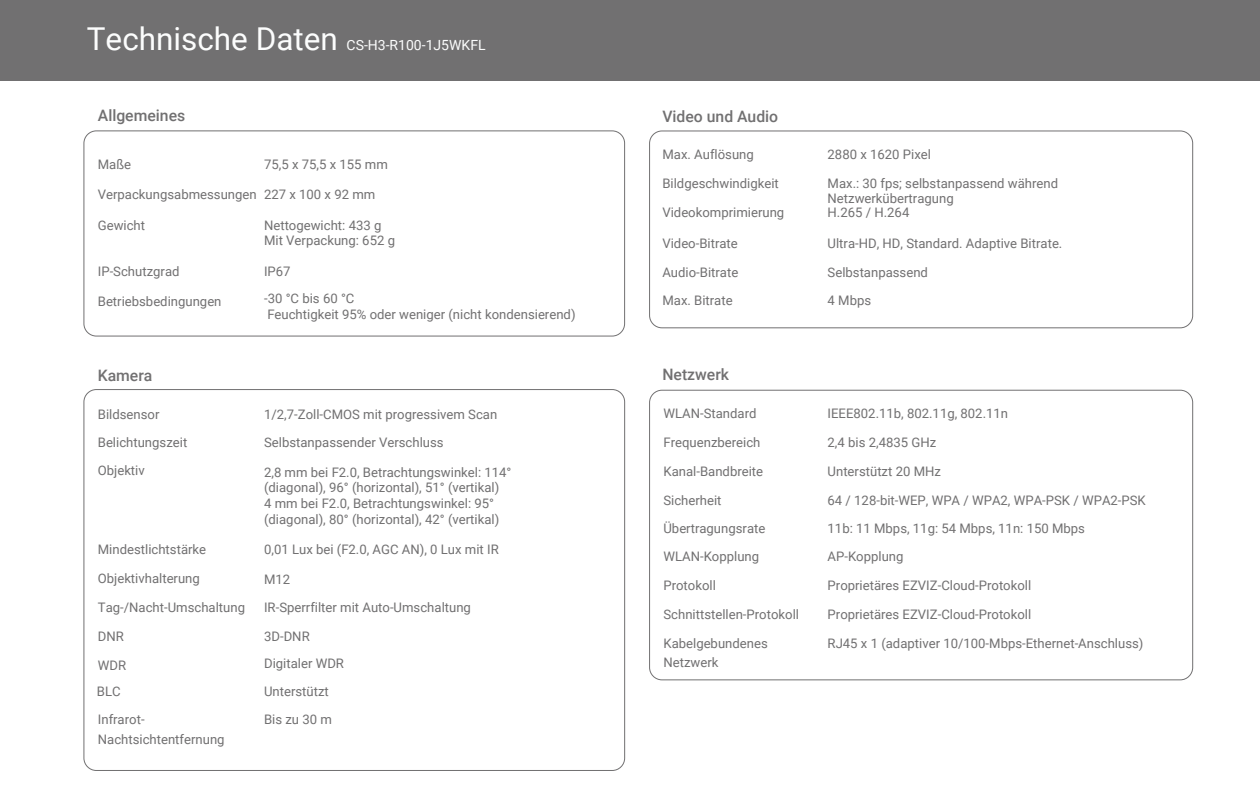
<style>
.page{position:relative;width:1260px;height:788px;background:#fff}
.page>*{position:absolute;margin:0;border:0;box-sizing:border-box;transform-origin:0 0}
.t1{font:31.5px "Roboto";color:#fcfdfd}
.t2{font:500 15.75px "Roboto";color:#717071}
.t3{font:14px "Roboto";color:#fcfdfd}
.t4{font:13.12px/15.8px "Roboto";color:#717071}
</style>
<div class="page">
<div style="left:0;top:0;width:1260px;height:80px;background:#717071"></div>
<div style="left:649px;top:390px;width:544px;height:290px;border:1px solid #717071;border-radius:12px"></div>
<div style="left:83px;top:130px;width:542px;height:206px;border:1px solid #717071;border-radius:12px"></div>
<div style="left:649px;top:130px;width:544px;height:198px;border:1px solid #717071;border-radius:12px"></div>
<h1 class="t1" style="left:87px;top:16px;width:253px">Technische Daten</h1>
<p class="t3" style="left:347px;top:35px;width:141px">CS-H3-R100-1J5WKFL</p>
<p class="t2" style="left:98px;top:104px;width:89px">Allgemeines</p>
<p class="t4" style="left:98px;top:155px;width:35px">Maße</p>
<p class="t4" style="left:264px;top:155px;width:125px">75,5 x 75,5 x 155 mm</p>
<p class="t4" style="left:98px;top:186px;width:279px">Verpackungsabmessungen 227 x 100 x 92 mm</p>
<p class="t4" style="left:98px;top:216px;width:49px">Gewicht</p>
<p class="t4" style="left:264px;top:216px;width:132px">Nettogewicht: 433 g<br>Mit Verpackung: 652 g</p>
<p class="t4" style="left:98px;top:263px;width:83px">IP-Schutzgrad</p>
<p class="t4" style="left:264px;top:263px;width:28px">IP67</p>
<p class="t4" style="left:98px;top:292px;width:125px">Betriebsbedingungen</p>
<p class="t4" style="left:264px;top:290px;width:313px">-30 °C bis 60 °C<br>Feuchtigkeit 95% oder weniger (nicht kondensierend)</p>
<p class="t2" style="left:98px;top:364px;width:56px">Kamera</p>
<p class="t4" style="left:98px;top:405px;width:63px">Bildsensor</p>
<p class="t4" style="left:264px;top:405px;width:235px">1/2,7-Zoll-CMOS mit progressivem Scan</p>
<p class="t4" style="left:98px;top:434px;width:91px">Belichtungszeit</p>
<p class="t4" style="left:264px;top:434px;width:181px">Selbstanpassender Verschluss</p>
<p class="t4" style="left:98px;top:462px;width:48px">Objektiv</p>
<p class="t4" style="left:264px;top:463px;width:249px">2,8 mm bei F2.0, Betrachtungswinkel: 114° (diagonal), 96° (horizontal), 51° (vertikal)<br>4 mm bei F2.0, Betrachtungswinkel: 95° (diagonal), 80° (horizontal), 42° (vertikal)</p>
<p class="t4" style="left:98px;top:541px;width:110px">Mindestlichtstärke</p>
<p class="t4" style="left:264px;top:541px;width:236px">0,01 Lux bei (F2.0, AGC AN), 0 Lux mit IR</p>
<p class="t4" style="left:98px;top:569px;width:104px">Objektivhalterung</p>
<p class="t4" style="left:264px;top:570px;width:28px">M12</p>
<p class="t4" style="left:98px;top:599px;width:149px">Tag-/Nacht-Umschaltung</p>
<p class="t4" style="left:264px;top:599px;width:208px">IR-Sperrfilter mit Auto-Umschaltung</p>
<p class="t4" style="left:98px;top:622px;width:30px;line-height:28.3px">DNR<br>WDR</p>
<p class="t4" style="left:264px;top:628px;width:47px">3D-DNR</p>
<p class="t4" style="left:264px;top:655px;width:81px">Digitaler WDR</p>
<p class="t4" style="left:97px;top:683px;width:25px">BLC</p>
<p class="t4" style="left:264px;top:683px;width:66px">Unterstützt</p>
<p class="t4" style="left:98px;top:709px;width:128px;line-height:19.2px">Infrarot-<br>Nachtsichtentfernung</p>
<p class="t4" style="left:264px;top:711px;width:69px">Bis zu 30 m</p>
<p class="t2" style="left:662px;top:105px;width:117px">Video und Audio</p>
<p class="t4" style="left:662px;top:146px;width:93px">Max. Auflösung</p>
<p class="t4" style="left:828px;top:146px;width:105px">2880 x 1620 Pixel</p>
<p class="t4" style="left:662px;top:174px;width:118px">Bildgeschwindigkeit</p>
<p class="t4" style="left:828px;top:174px;width:232px">Max.: 30 fps; selbstanpassend während<br>Netzwerkübertragung</p>
<p class="t4" style="left:662px;top:204px;width:123px">Videokomprimierung</p>
<p class="t4" style="left:828px;top:204px;width:83px">H.265 / H.264</p>
<p class="t4" style="left:662px;top:235px;width:77px">Video-Bitrate</p>
<p class="t4" style="left:828px;top:235px;width:236px">Ultra-HD, HD, Standard. Adaptive Bitrate.</p>
<p class="t4" style="left:662px;top:264px;width:77px">Audio-Bitrate</p>
<p class="t4" style="left:828px;top:264px;width:102px">Selbstanpassend</p>
<p class="t4" style="left:662px;top:292px;width:72px">Max. Bitrate</p>
<p class="t4" style="left:828px;top:292px;width:45px">4 Mbps</p>
<p class="t2" style="left:662px;top:363px;width:68px">Netzwerk</p>
<p class="t4" style="left:663px;top:405px;width:95px">WLAN-Standard</p>
<p class="t4" style="left:828px;top:405px;width:182px">IEEE802.11b, 802.11g, 802.11n</p>
<p class="t4" style="left:663px;top:433px;width:99px">Frequenzbereich</p>
<p class="t4" style="left:828px;top:433px;width:110px">2,4 bis 2,4835 GHz</p>
<p class="t4" style="left:663px;top:462px;width:101px">Kanal-Bandbreite</p>
<p class="t4" style="left:828px;top:462px;width:115px">Unterstützt 20 MHz</p>
<p class="t4" style="left:663px;top:491px;width:60px">Sicherheit</p>
<p class="t4" style="left:828px;top:491px;width:320px">64 / 128-bit-WEP, WPA / WPA2, WPA-PSK / WPA2-PSK</p>
<p class="t4" style="left:663px;top:514px;width:103px;line-height:28.1px">Übertragungsrate<br>WLAN-Kopplung</p>
<p class="t4" style="left:828px;top:514px;width:259px;line-height:28.1px">11b: 11 Mbps, 11g: 54 Mbps, 11n: 150 Mbps<br>AP-Kopplung</p>
<p class="t4" style="left:663px;top:577px;width:54px">Protokoll</p>
<p class="t4" style="left:828px;top:577px;width:205px">Proprietäres EZVIZ-Cloud-Protokoll</p>
<p class="t4" style="left:663px;top:606px;width:137px">Schnittstellen-Protokoll</p>
<p class="t4" style="left:828px;top:606px;width:205px">Proprietäres EZVIZ-Cloud-Protokoll</p>
<p class="t4" style="left:663px;top:633px;width:106px;line-height:19.2px">Kabelgebundenes<br>Netzwerk</p>
<p class="t4" style="left:828px;top:634px;width:317px">RJ45 x 1 (adaptiver 10/100-Mbps-Ethernet-Anschluss)</p>
</div>
